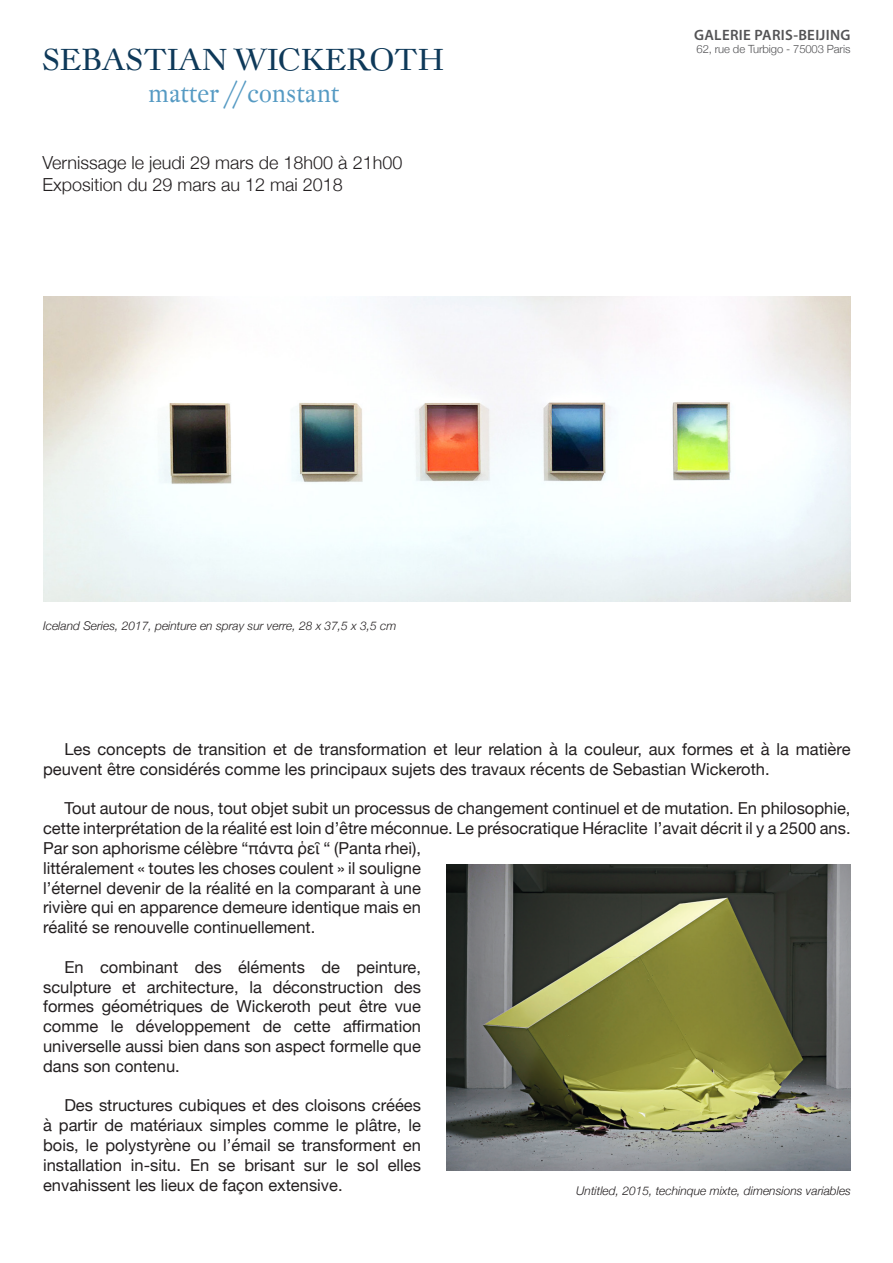
<style>
.page{position:relative;width:893px;height:1263px;background:#fff}
.page>*{position:absolute;margin:0;border:0;box-sizing:border-box;transform-origin:0 0}
.t1{font:30px "DTL Fleischmann SD Regular";color:#0e3959}
.t2{font:25.5px "DTL Fleischmann SD Regular";letter-spacing:-.005em;color:#559ac3}
.t3{font:300 18px "Helvetica Neue";color:#231f20}
.t4{font:16.5px/19.8px "Helvetica Neue";color:#231f20}
.t5{font:600 15px "Myriad Pro";letter-spacing:.02em;color:#535355}
.légende{font:italic 300 12px "Helvetica Neue";color:#231f20}
.t6{font:300 11.25px "Helvetica Neue";letter-spacing:-.01em;color:#535355}
</style>
<div class="page">
<img style="left:446px;top:864px;width:405px;height:306px">
<img style="left:43px;top:296px;width:807px;height:306px">
<p class="t1" style="left:43px;top:41px;width:403px">SEBASTIAN WICKEROTH</p>
<p class="t2" style="left:148px;top:77px;width:193px">matter //constant</p>
<p class="t3" style="left:43px;top:148px;width:361px">Vernissage le jeudi 29 mars de 18h00 à 21h00</p>
<p class="t3" style="left:43px;top:170px;width:302px">Exposition du 29 mars au 12 mai 2018</p>
<p class="légende" style="left:43px;top:616px;width:355px">Iceland Series, 2017, peinture en spray sur verre, 28 x 37,5 x 3,5 cm</p>
<p class="t5" style="left:694px;top:25px;width:158px">GALERIE PARIS-BEIJING</p>
<p class="t6" style="left:697px;top:40px;width:155px">62, rue de Turbigo - 75003 Paris</p>
<p class="t4" style="left:43px;top:740px;width:809px;text-indent:21px">Les concepts de transition et de transformation et leur relation à la couleur, aux formes et à la matière peuvent être considérés comme les principaux sujets des travaux récents de Sebastian Wickeroth.</p>
<p class="t4" style="left:43px;top:799px;width:809px;text-indent:21px">Tout autour de nous, tout objet subit un processus de changement continuel et de mutation. En philosophie, cette interprétation de la réalité est loin d’être méconnue. Le présocratique Héraclite l’avait décrit il y a 2500 ans.<br>Par son aphorisme célèbre “πάντα ῥεῖ “ (Panta rhei),<br>littéralement « toutes les choses coulent » il souligne<br>l’éternel devenir de la réalité en la comparant à une<br>rivière qui en apparence demeure identique mais en<br>réalité se renouvelle continuellement.</p>
<p class="t4" style="left:43px;top:958px;width:379px;text-align:justify;text-indent:21px">En combinant des éléments de peinture, sculpture et architecture, la déconstruction des formes géométriques de Wickeroth peut être vue comme le développement de cette affirmation universelle aussi bien dans son aspect formelle que dans son contenu.</p>
<p class="t4" style="left:43px;top:1096px;width:379px;text-align:justify;text-indent:21px">Des structures cubiques et des cloisons créées à partir de matériaux simples comme le plâtre, le bois, le polystyrène ou l’émail se transforment en installation in-situ. En se brisant sur le sol elles envahissent les lieux de façon extensive.</p>
<p class="légende" style="left:576px;top:1181px;width:276px">Untitled, 2015, techinque mixte, dimensions variables</p>
</div>
